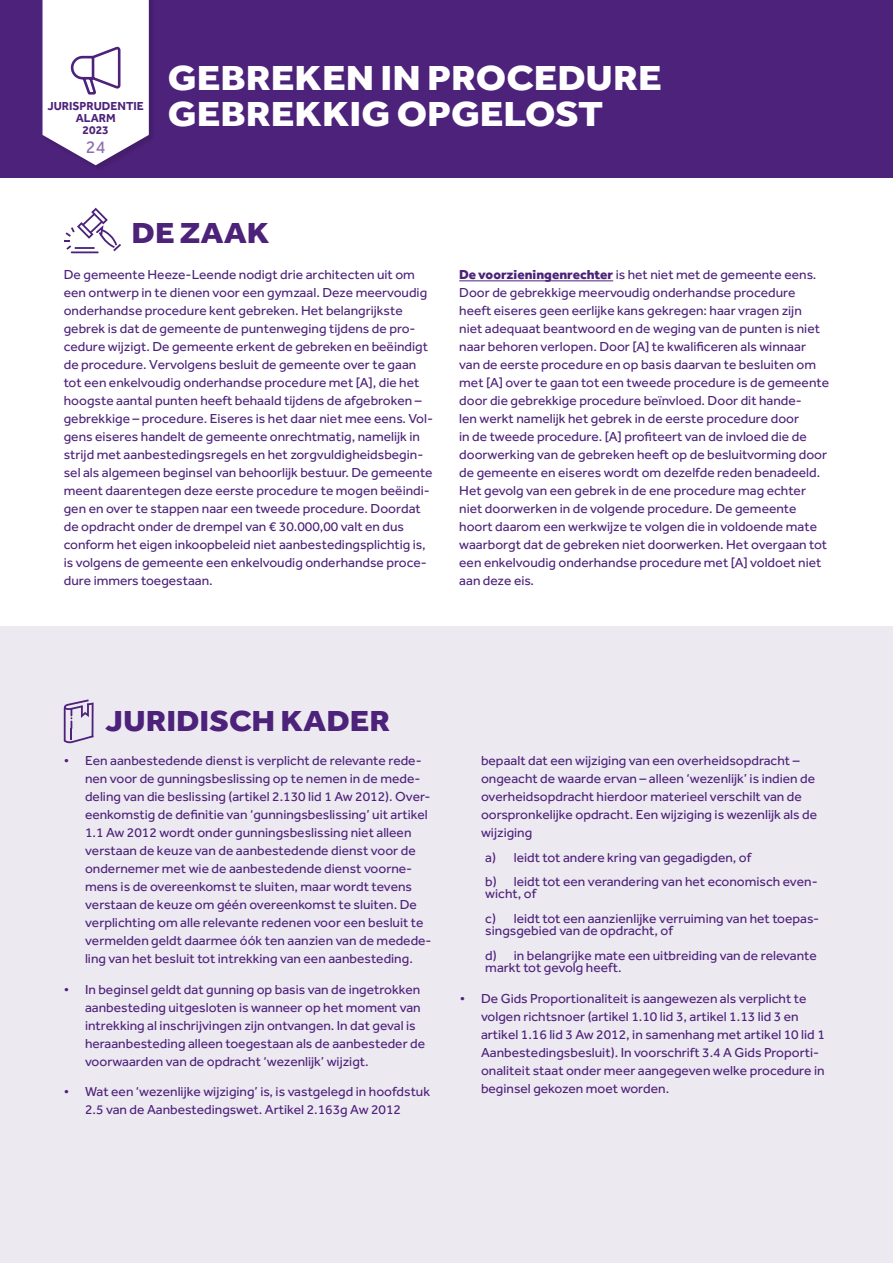
<style>
.page{position:relative;width:893px;height:1263px;background:#fff}
.page>*{position:absolute;margin:0;border:0;box-sizing:border-box;transform-origin:0 0}
.t1{font:800 36px/36px "Effra";color:#fff;scale:1.11 1}
.t2{font:800 30px "Effra";color:#4d227a;scale:1.1 1}
.t3{font:18px "Effra";color:#8b6eaa}
.t4{font:13.5px/18px "Effra";color:#4d227a}
.t5{font:700 12px/12px "Effra";color:#4d227a;text-align:center}
.s1{font-weight:800}
</style>
<div class="page">
<div style="left:0;top:0;width:893px;height:177px;background:#4d227a"></div>
<div style="left:44px;top:0;width:110px;height:170px;background:#471f71"></div>
<svg style="left:43px;top:0;width:106px;height:165px;background:#e9e4ee"></svg>
<hr style="left:71px;top:251px;width:28px;height:2px;background:#4d227a">
<svg style="left:64px;top:208px;width:57px;height:43px"></svg>
<hr style="left:459px;top:281px;width:154px;height:1px;background:#4d227a">
<div style="left:0;top:626px;width:893px;height:637px;background:#ede9f1"></div>
<p class="t5" style="left:47px;top:100px;width:98px">JURISPRUDENTIE</p>
<h3 class="t3" style="left:86px;top:136px;width:21px">24</h3>
<p class="t5" style="left:76px;top:112px;width:41px">ALARM<br>2023</p>
<h1 class="t1" style="left:168px;top:59px;width:446px">GEBREKEN IN PROCEDURE<br>GEBREKKIG OPGELOST</h1>
<h2 class="t2" style="left:132px;top:214px;width:127px">DE ZAAK</h2>
<p class="t4" style="left:64px;top:265px;width:371px">De gemeente Heeze-Leende nodigt drie architecten uit om een ontwerp in te dienen voor een gymzaal. Deze meervoudig onderhandse procedure kent gebreken. Het belangrijkste gebrek is dat de gemeente de puntenweging tijdens de pro&shy;cedure wijzigt. De gemeente erkent de gebreken en beëindigt de procedure. Vervolgens besluit de gemeente over te gaan tot een enkelvoudig onderhandse procedure met [A], die het hoogste aantal punten heeft behaald tijdens de afgebroken – gebrekkige – procedure. Eiseres is het daar niet mee eens. Vol&shy;gens eiseres handelt de gemeente onrechtmatig, namelijk in strijd met aanbestedingsregels en het zorgvuldigheidsbegin&shy;sel als algemeen beginsel van behoorlijk bestuur. De gemeente meent daarentegen deze eerste procedure te mogen beëindi&shy;gen en over te stappen naar een tweede procedure. Doordat de opdracht onder de drempel van € 30.000,00 valt en dus conform het eigen inkoopbeleid niet aanbestedingsplichtig is, is volgens de gemeente een enkelvoudig onderhandse proce&shy;dure immers toegestaan.</p>
<p class="t4" style="left:459px;top:265px;width:371px"><span class="s1">De voorzieningenrechter</span> is het niet met de gemeente eens.<br>Door de gebrekkige meervoudig onderhandse procedure heeft eiseres geen eerlijke kans gekregen: haar vragen zijn<br>niet adequaat beantwoord en de weging van de punten is niet naar behoren verlopen. Door [A] te kwalificeren als winnaar van de eerste procedure en op basis daarvan te besluiten om met [A] over te gaan tot een tweede procedure is de gemeente door die gebrekkige procedure beïnvloed. Door dit hande-<br>len werkt namelijk het gebrek in de eerste procedure door<br>in de tweede procedure. [A] profiteert van de invloed die de doorwerking van de gebreken heeft op de besluitvorming door de gemeente en eiseres wordt om dezelfde reden benadeeld.<br>Het gevolg van een gebrek in de ene procedure mag echter niet doorwerken in de volgende procedure. De gemeente hoort daarom een werkwijze te volgen die in voldoende mate waarborgt dat de gebreken niet doorwerken. Het overgaan tot een enkelvoudig onderhandse procedure met [A] voldoet niet aan deze eis.</p>
<h2 class="t2" style="left:105px;top:702px;width:261px">JURIDISCH KADER</h2>
<p class="t4" style="left:85px;top:751px;width:348px;text-indent:-21px">• Een aanbestedende dienst is verplicht de relevante rede&shy;nen voor de gunningsbeslissing op te nemen in de mede&shy;deling van die beslissing (artikel 2.130 lid 1 Aw 2012). Over&shy;eenkomstig de definitie van ‘gunningsbeslissing’ uit artikel 1.1 Aw 2012 wordt onder gunningsbeslissing niet alleen verstaan de keuze van de aanbestedende dienst voor de ondernemer met wie de aanbestedende dienst voorne&shy;mens is de overeenkomst te sluiten, maar wordt tevens verstaan de keuze om géén overeenkomst te sluiten. De verplichting om alle relevante redenen voor een besluit te vermelden geldt daarmee óók ten aanzien van de medede&shy;ling van het besluit tot intrekking van een aanbesteding.</p>
<p class="t4" style="left:85px;top:980px;width:342px;text-indent:-21px">• In beginsel geldt dat gunning op basis van de ingetrokken aanbesteding uitgesloten is wanneer op het moment van intrekking al inschrijvingen zijn ontvangen. In dat geval is heraanbesteding alleen toegestaan als de aanbesteder de voorwaarden van de opdracht ‘wezenlijk’ wijzigt.</p>
<p class="t4" style="left:64px;top:1083px;width:368px;text-align:center">• Wat een ‘wezenlijke wijziging’ is, is vastgelegd in hoofdstuk<br>2.5 van de Aanbestedingswet. Artikel 2.163g Aw 2012</p>
<p class="t4" style="left:481px;top:751px;width:338px">bepaalt dat een wijziging van een overheidsopdracht – ongeacht de waarde ervan – alleen ‘wezenlijk’ is indien de overheidsopdracht hierdoor materieel verschilt van de oorspronkelijke opdracht. Een wijziging is wezenlijk als de wijziging</p>
<p class="t4" style="left:485px;top:844px;width:334px;line-height:24.8px">a) leidt tot andere kring van gegadigden, of<br>b) leidt tot een verandering van het economisch even-</p>
<p class="t4" style="left:485px;top:881px;width:336px;line-height:24.8px">wicht, of<br>c) leidt tot een aanzienlijke verruiming van het toepas-</p>
<p class="t4" style="left:485px;top:918px;width:333px;line-height:24.8px">singsgebied van de opdracht, of<br>d) in belangrijke mate een uitbreiding van de relevante</p>
<p class="t4" style="left:485px;top:958px;width:138px">markt tot gevolg heeft.</p>
<p class="t4" style="left:481px;top:989px;width:345px;text-indent:-21px">• De Gids Proportionaliteit is aangewezen als verplicht te volgen richtsnoer (artikel 1.10 lid 3, artikel 1.13 lid 3 en artikel 1.16 lid 3 Aw 2012, in samenhang met artikel 10 lid 1<br>Aanbestedingsbesluit). In voorschrift 3.4 A Gids Proporti&shy;onaliteit staat onder meer aangegeven welke procedure in beginsel gekozen moet worden.</p>
</div>
